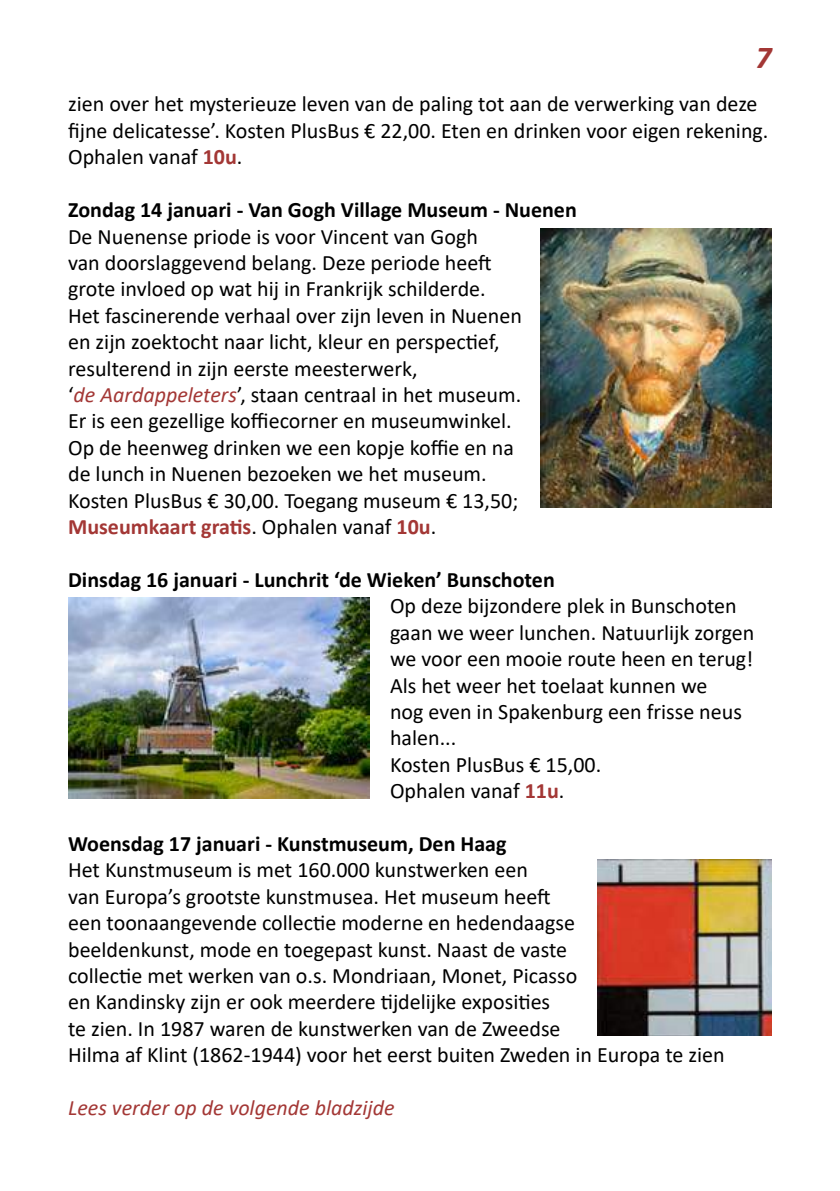
<style>
.page{position:relative;width:840px;height:1191px;background:#fff}
.page>*{position:absolute;margin:0;border:0;box-sizing:border-box;transform-origin:0 0}
.t1{font:italic 700 32px "Calibri";color:#a33735}
.t2{font:22px/26.4px "Calibri";color:#000}
.t3{font:700 22px "Calibri";color:#000}
.t4{font:italic 22px "Calibri";color:#a33735}
.s1{font-weight:700;color:#a33735}
.s2{font-style:italic;color:#a33735}
</style>
<div class="page">
<img style="left:540px;top:228px;width:231px;height:279px">
<img style="left:68px;top:598px;width:301px;height:201px">
<img style="left:597px;top:859px;width:174px;height:176px">
<h1 class="t1" style="left:755px;top:35px;width:18px">7</h1>
<p class="t2" style="left:68px;top:90px;width:701px">zien over het mysterieuze leven van de paling tot aan de verwerking van deze fijne delicatesse’. Kosten PlusBus € 22,00. Eten en drinken voor eigen rekening.<br>Ophalen vanaf <span class="s1">10u</span>.</p>
<p class="t3" style="left:68px;top:194px;width:510px">Zondag 14 januari - Van Gogh Village Museum - Nuenen</p>
<p class="t2" style="left:68px;top:222px;width:455px">De Nuenense priode is voor Vincent van Gogh<br>van doorslaggevend belang. Deze periode heeft grote invloed op wat hij in Frankrijk schilderde.<br>Het fascinerende verhaal over zijn leven in Nuenen en zijn zoektocht naar licht, kleur en perspectief, resulterend in zijn eerste meesterwerk,<br>‘<span class="s2">de Aardappeleters</span>’, staan centraal in het museum.<br>Er is een gezellige koffiecorner en museumwinkel.<br>Op de heenweg drinken we een kopje koffie en na de lunch in Nuenen bezoeken we het museum.<br>Kosten PlusBus € 30,00. Toegang museum € 13,50; <span class="s1">Museumkaart gratis</span>. Ophalen vanaf <span class="s1">10u</span>.</p>
<p class="t3" style="left:68px;top:564px;width:488px">Dinsdag 16 januari - Lunchrit ‘de Wieken’ Bunschoten</p>
<p class="t2" style="left:390px;top:592px;width:365px">Op deze bijzondere plek in Bunschoten gaan we weer lunchen. Natuurlijk zorgen we voor een mooie route heen en terug!<br>Als het weer het toelaat kunnen we<br>nog even in Spakenburg een frisse neus halen...<br>Kosten PlusBus € 15,00.<br>Ophalen vanaf <span class="s1">11u</span>.</p>
<p class="t3" style="left:68px;top:828px;width:439px">Woensdag 17 januari - Kunstmuseum, Den Haag</p>
<p class="t2" style="left:68px;top:856px;width:658px">Het Kunstmuseum is met 160.000 kunstwerken een<br>van Europa’s grootste kunstmusea. Het museum heeft<br>een toonaangevende collectie moderne en hedendaagse<br>beeldenkunst, mode en toegepast kunst. Naast de vaste<br>collectie met werken van o.s. Mondriaan, Monet, Picasso<br>en Kandinsky zijn er ook meerdere tijdelijke exposities<br>te zien. In 1987 waren de kunstwerken van de Zweedse<br>Hilma af Klint (1862-1944) voor het eerst buiten Zweden in Europa te zien</p>
<p class="t4" style="left:68px;top:1092px;width:328px">Lees verder op de volgende bladzijde</p>
</div>
